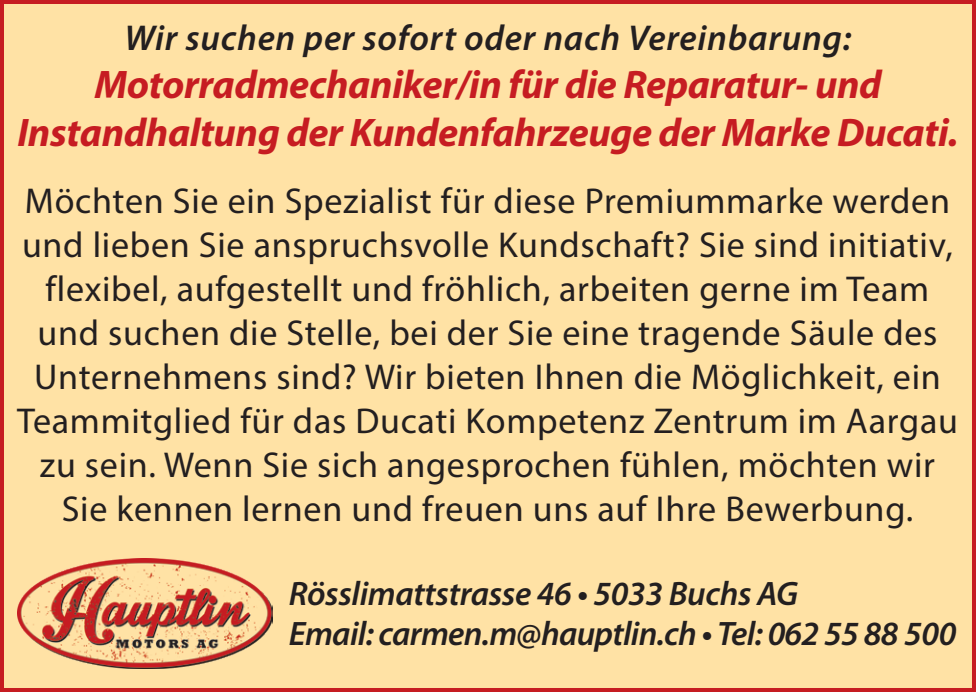
<style>
.page{position:relative;width:976px;height:692px;background:#fff}
.page>*{position:absolute;margin:0;border:0;box-sizing:border-box;transform-origin:0 0}
.t1{font:italic 700 40px/48px "Myriad Pro";letter-spacing:-.01em;color:#c61c22;text-align:center}
.t2{font:36px/44px "Myriad Pro";letter-spacing:.02em;color:#231f20;text-align:center}
.t3{font:italic 600 36px "Myriad Pro";letter-spacing:.02em;color:#231f20}
.t4{font:italic 600 34px/40.8px "Myriad Pro";letter-spacing:-.015em;color:#231f20}
</style>
<div class="page">
<div style="left:2px;top:2px;width:971px;height:688px;background:#ffe2a5"></div>
<div style="left:0;top:0;width:975px;height:692px;border:4px solid #c61c22"></div>
<img style="left:17px;top:558px;width:255px;height:110px">
<p class="t3" style="left:124px;top:15px;width:728px">Wir suchen per sofort oder nach Vereinbarung:</p>
<p class="t1" style="left:17px;top:59px;width:942px">Motorradmechaniker/in für die Reparatur- und<br>Instandhaltung der Kundenfahrzeuge der Marke Ducati.</p>
<p class="t2" style="left:17px;top:178px;width:942px">Möchten Sie ein Spezialist für diese Premiummarke werden und lieben Sie anspruchsvolle Kundschaft? Sie sind initiativ, flexibel, aufgestellt und fröhlich, arbeiten gerne im Team und suchen die Stelle, bei der Sie eine tragende Säule des Unternehmens sind? Wir bieten Ihnen die Möglichkeit, ein Teammitglied für das Ducati Kompetenz Zentrum im Aargau zu sein. Wenn Sie sich angesprochen fühlen, möchten wir Sie kennen lernen und freuen uns auf Ihre Bewerbung.</p>
<p class="t4" style="left:289px;top:572px;width:669px">Rösslimattstrasse 46 • 5033 Buchs AG<br>Email: carmen.m@hauptlin.ch • Tel: 062 55 88 500</p>
</div>
